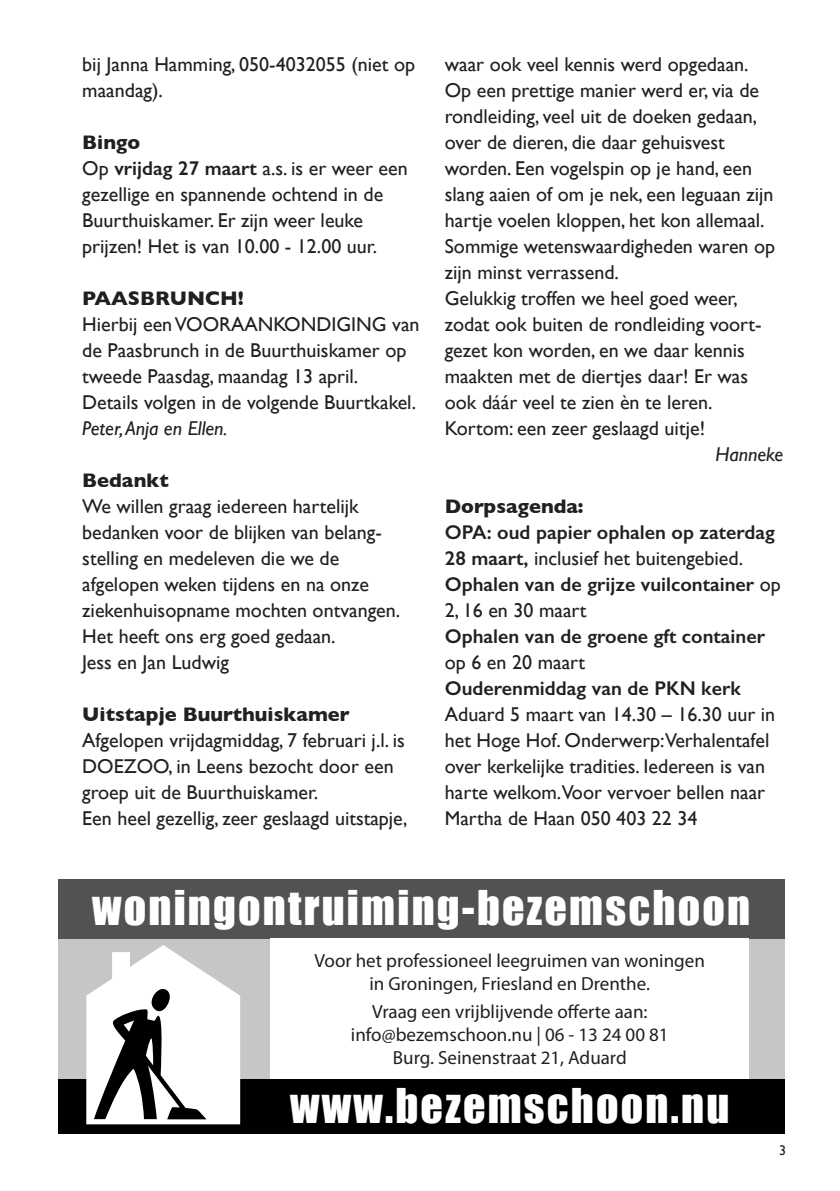
<style>
.page{position:relative;width:840px;height:1191px;background:#fff}
.page>*{position:absolute;margin:0;border:0;box-sizing:border-box;transform-origin:0 0}
.t1{font:44px "Impact";letter-spacing:.05em;color:#fff}
.tekst{font:20px/26px "Gill Sans";color:#231f20}
.tekst-2{font:600 20px/26px "Gill Sans";color:#231f20}
.kop_1{font:700 20px "Gill Sans";color:#231f20}
.tekst-3{font:italic 20px "Gill Sans";color:#231f20}
.t2{font:19px/22.8px "Myriad Pro";color:#231f20;text-align:center}
.t3{font:14px "Gill Sans";color:#231f20}
.s1{font-weight:600}
.s2{font-weight:400}
</style>
<div class="page">
<div style="left:58px;top:1045px;width:725px;height:89px;background:#000"></div>
<div style="left:58px;top:879px;width:725px;height:200px;background:#c5c6c8"></div>
<div style="left:58px;top:879px;width:725px;height:59px;background:#515252"></div>
<svg style="left:86px;top:945px;width:154px;height:179px"></svg>
<div style="left:270px;top:938px;width:478px;height:141px;background:#fff"></div>
<p class="tekst" style="left:82px;top:51px;width:334px">bij Janna Hamming, 050-4032055 (niet op maandag).</p>
<p class="kop_1" style="left:82px;top:126px;width:59px">Bingo</p>
<p class="tekst" style="left:82px;top:155px;width:327px">Op <span class="s1">vrijdag 27 maart</span> a.s. is er weer een gezellige en spannende ochtend in de Buurthuiskamer. Er zijn weer leuke prijzen! Het is van 10.00 - 12.00 uur.</p>
<p class="kop_1" style="left:82px;top:282px;width:163px">PAASBRUNCH!</p>
<p class="tekst" style="left:82px;top:311px;width:338px">Hierbij een VOORAANKONDIGING van de Paasbrunch in de Buurthuiskamer op tweede Paasdag, maandag 13 april.</p>
<p class="tekst" style="left:82px;top:389px;width:335px">Details volgen in de volgende Buurtkakel.</p>
<p class="tekst-3" style="left:82px;top:416px;width:147px">Peter, Anja en Ellen.</p>
<p class="kop_1" style="left:82px;top:464px;width:88px">Bedankt</p>
<p class="tekst" style="left:82px;top:493px;width:319px">We willen graag iedereen hartelijk bedanken voor de blijken van belang&shy;stelling en medeleven die we de afgelopen weken tijdens en na onze ziekenhuisopname mochten ontvangen.<br>Het heeft ons erg goed gedaan.</p>
<p class="tekst" style="left:82px;top:649px;width:148px">Jess en Jan Ludwig</p>
<p class="kop_1" style="left:82px;top:698px;width:269px">Uitstapje Buurthuiskamer</p>
<p class="tekst" style="left:82px;top:727px;width:324px">Afgelopen vrijdagmiddag, 7 februari j.l. is<br>DOEZOO, in Leens bezocht door een groep uit de Buurthuiskamer.</p>
<p class="tekst" style="left:82px;top:805px;width:326px">Een heel gezellig, zeer geslaagd uitstapje,</p>
<p class="tekst" style="left:444px;top:51px;width:305px">waar ook veel kennis werd opgedaan.</p>
<p class="tekst" style="left:444px;top:77px;width:330px">Op een prettige manier werd er, via de rondleiding, veel uit de doeken gedaan, over de dieren, die daar gehuisvest worden. Een vogelspin op je hand, een slang aaien of om je nek, een leguaan zijn hartje voelen kloppen, het kon allemaal.</p>
<p class="tekst" style="left:444px;top:233px;width:332px">Sommige wetenswaardigheden waren op zijn minst verrassend.</p>
<p class="tekst" style="left:444px;top:285px;width:316px">Gelukkig troffen we heel goed weer, zodat ook buiten de rondleiding voort&shy;gezet kon worden, en we daar kennis maakten met de diertjes daar! Er was ook dáár veel te zien èn te leren.</p>
<p class="tekst" style="left:444px;top:415px;width:262px">Kortom: een zeer geslaagd uitje!</p>
<p class="tekst-3" style="left:715px;top:442px;width:69px">Hanneke</p>
<p class="kop_1" style="left:444px;top:490px;width:140px">Dorpsagenda:</p>
<p class="tekst-2" style="left:444px;top:519px;width:331px">OPA: oud papier ophalen op zaterdag<br>28 maart, <span class="s2">inclusief het buitengebied.</span></p>
<p class="tekst-2" style="left:444px;top:571px;width:337px">Ophalen van de grijze vuilcontainer <span class="s2">op<br>2, 16 en 30 maart</span></p>
<p class="tekst-2" style="left:444px;top:623px;width:321px">Ophalen van de groene gft container <span class="s2">op 6 en 20 maart</span></p>
<p class="tekst" style="left:444px;top:675px;width:332px"><span class="s1">Ouderenmiddag van de PKN kerk </span>Aduard 5 maart van 14.30 – 16.30 uur in het Hoge Hof. Onderwerp:Verhalentafel over kerkelijke tradities. Iedereen is van harte welkom.Voor vervoer bellen naar Martha de Haan 050 403 22 34</p>
<p class="t1" style="left:92px;top:880px;width:659px">woningontruiming-bezemschoon</p>
<p class="t2" style="left:314px;top:949px;width:391px">Voor het professioneel leegruimen van woningen in Groningen, Friesland en Drenthe.</p>
<p class="t2" style="left:351px;top:1000px;width:319px">Vraag een vrijblijvende offerte aan: info@bezemschoon.nu | 06 - 13 24 00 81<br>Burg. Seinenstraat 21, Aduard</p>
<p class="t1" style="left:290px;top:1079px;width:440px">www.bezemschoon.nu</p>
<p class="t3" style="left:778px;top:1142px;width:8px">3</p>
</div>
